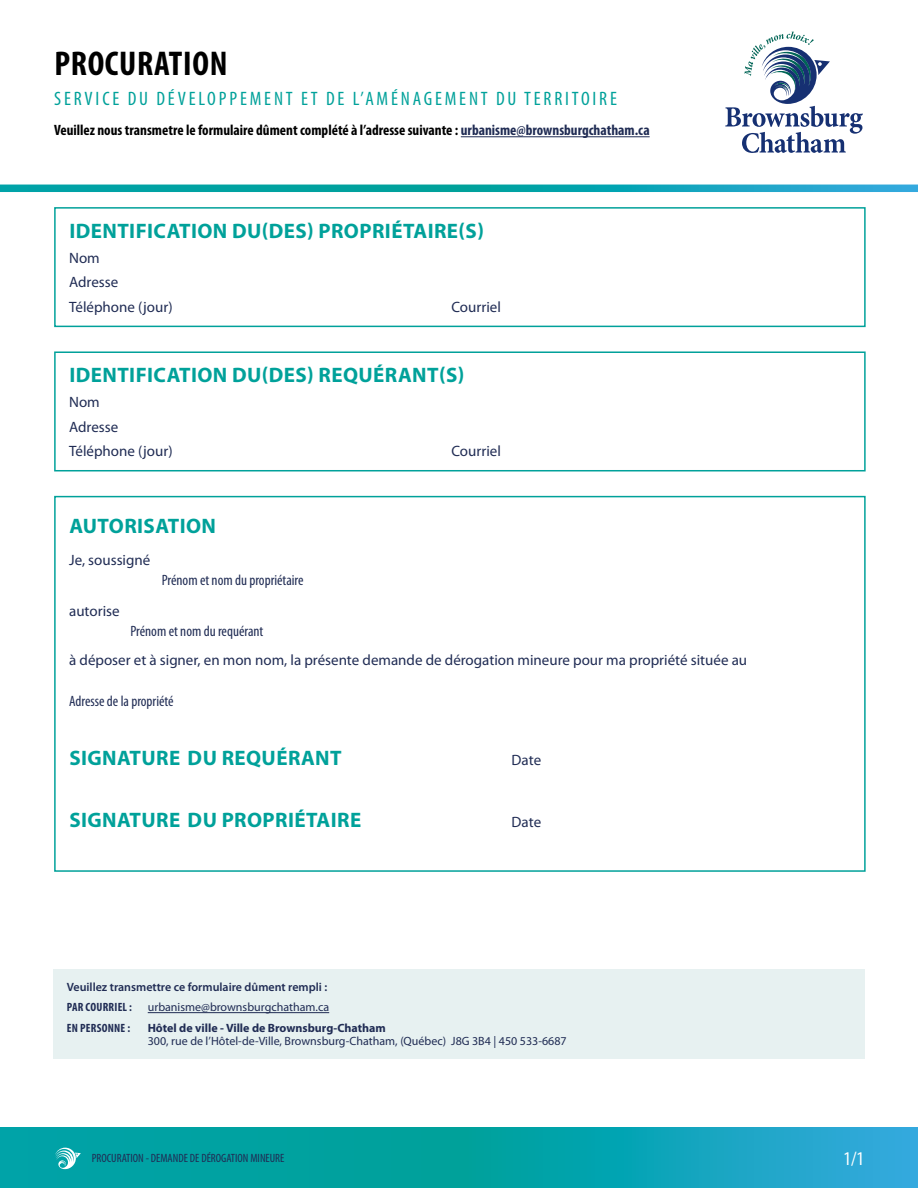
<style>
.page{position:relative;width:918px;height:1188px;background:#fff}
.page>*{position:absolute;margin:0;border:0;box-sizing:border-box;transform-origin:0 0}
.TITRE_FORMULAIRE{font:700 condensed 34.5px "Myriad Pro";letter-spacing:.02em;color:#000}
.Sous-Titre{font:700 21px "Myriad Pro";letter-spacing:.02em;color:#00a19a}
.Sous-section{font:condensed 19.5px "Myriad Pro";letter-spacing:.145em;color:#00a19a}
.t1{font:condensed 19.5px "Myriad Pro";color:#fff}
.Texte_de_base{font:15px "Myriad Pro";color:#202c54}
.TITRE_-_Description{font:700 condensed 15px "Myriad Pro";color:#000}
.Texte_de_base_-_Petit{font:condensed 15px "Myriad Pro";color:#202c54}
.Sous-Titre-2{font:15px "Myriad Pro";letter-spacing:-.005em;color:#202c54}
.Texte_de_base-2{font:12px/13.5px "Myriad Pro";color:#202c54}
.Texte_de_base-3{font:600 12px "Myriad Pro";color:#202c54}
.t2{font:condensed 12px "Myriad Pro";color:#202c54}
.Texte_de_base-4{font:700 condensed 12px "Myriad Pro";letter-spacing:.02em;color:#202c54}
.s1{color:#202c54}
.s2{font-weight:700}
</style>
<div class="page">
<svg style="left:0;top:1128px;width:918px;height:60px;background:#0aa3af"></svg>
<svg style="left:54px;top:1146px;width:27px;height:23px"></svg>
<div style="left:54px;top:207px;width:812px;height:120px;border:2px solid #00a19a"></div>
<hr style="left:461px;top:136px;width:189px;height:1px;background:#202c54">
<svg style="left:0;top:185px;width:918px;height:7px;background:#0aa3af"></svg>
<svg style="left:725px;top:32px;width:138px;height:121px"></svg>
<div style="left:54px;top:351px;width:812px;height:120px;border:2px solid #00a19a"></div>
<div style="left:54px;top:496px;width:812px;height:376px;border:2px solid #00a19a"></div>
<div style="left:53px;top:969px;width:812px;height:90px;background:#e7f1f1"></div>
<hr style="left:148px;top:1012px;width:181px;height:1px;background:#202c54">
<p class="TITRE_FORMULAIRE" style="left:54px;top:42px;width:175px">PROCURATION</p>
<p class="Sous-section" style="left:54px;top:87px;width:564px">SERVICE DU DÉVELOPPEMENT ET DE L’AMÉNAGEMENT DU TERRITOIRE</p>
<p class="TITRE_-_Description" style="left:54px;top:121px;width:597px">Veuillez nous transmetre le formulaire dûment complété à l’adresse suivante : <span class="s1">urbanisme@brownsburgchatham.ca</span></p>
<p class="Sous-Titre" style="left:69px;top:217px;width:416px">IDENTIFICATION DU(DES) PROPRIÉTAIRE(S)</p>
<p class="Texte_de_base" style="left:69px;top:248px;width:32px">Nom</p>
<p class="Texte_de_base" style="left:69px;top:273px;width:51px">Adresse</p>
<p class="Texte_de_base" style="left:69px;top:298px;width:105px">Téléphone (jour)</p>
<p class="Texte_de_base" style="left:451px;top:298px;width:51px">Courriel</p>
<p class="Sous-Titre" style="left:69px;top:361px;width:397px">IDENTIFICATION DU(DES) REQUÉRANT(S)</p>
<p class="Texte_de_base" style="left:69px;top:393px;width:32px">Nom</p>
<p class="Texte_de_base" style="left:69px;top:417px;width:51px">Adresse</p>
<p class="Texte_de_base" style="left:69px;top:442px;width:105px">Téléphone (jour)</p>
<p class="Texte_de_base" style="left:451px;top:442px;width:51px">Courriel</p>
<p class="Sous-Titre" style="left:69px;top:513px;width:148px">AUTORISATION</p>
<p class="Texte_de_base" style="left:69px;top:551px;width:83px">Je, soussigné</p>
<p class="Texte_de_base_-_Petit" style="left:162px;top:571px;width:143px">Prénom et nom du propriétaire</p>
<p class="Texte_de_base" style="left:69px;top:602px;width:52px">autorise</p>
<p class="Texte_de_base_-_Petit" style="left:130px;top:622px;width:134px">Prénom et nom du requérant</p>
<p class="Texte_de_base" style="left:69px;top:651px;width:680px">à déposer et à signer, en mon nom, la présente demande de dérogation mineure pour ma propriété située au</p>
<p class="Texte_de_base_-_Petit" style="left:69px;top:692px;width:106px">Adresse de la propriété</p>
<p class="Sous-Titre" style="left:69px;top:744px;width:274px">SIGNATURE DU REQUÉRANT</p>
<p class="Sous-Titre-2" style="left:512px;top:751px;width:31px">Date</p>
<p class="Sous-Titre" style="left:69px;top:806px;width:293px">SIGNATURE DU PROPRIÉTAIRE</p>
<p class="Sous-Titre-2" style="left:512px;top:813px;width:31px">Date</p>
<p class="Texte_de_base-3" style="left:67px;top:980px;width:262px">Veuillez transmettre ce formulaire dûment rempli :</p>
<p class="Texte_de_base-4" style="left:67px;top:1000px;width:67px">PAR COURRIEL :</p>
<p class="Texte_de_base-2" style="left:148px;top:1000px;width:183px">urbanisme@brownsburgchatham.ca</p>
<p class="Texte_de_base-4" style="left:67px;top:1020px;width:65px">EN PERSONNE :</p>
<p class="Texte_de_base-2" style="left:148px;top:1021px;width:420px"><span class="s2">Hôtel de ville - Ville de Brownsburg-Chatham<br></span>300, rue de l’Hôtel-de-Ville, Brownsburg-Chatham, (Québec) J8G 3B4 | 450 533-6687</p>
<p class="t2" style="left:92px;top:1151px;width:194px">PROCURATION - DEMANDE DE DÉROGATION MINEURE</p>
<h3 class="t1" style="left:844px;top:1147px;width:22px">1/1</h3>
</div>
